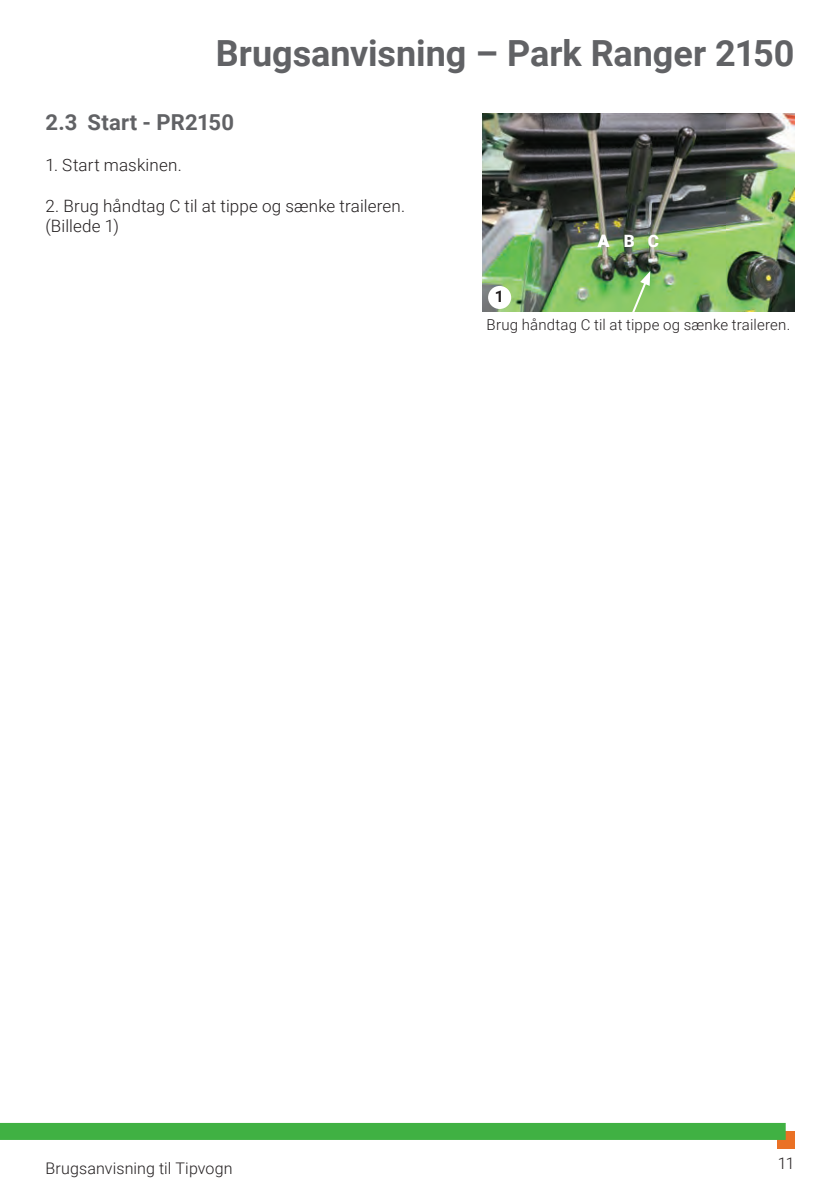
<style>
.page{position:relative;width:840px;height:1191px;background:#fff}
.page>*{position:absolute;margin:0;border:0;box-sizing:border-box;transform-origin:0 0}
.t1{font:700 36px "Roboto";color:#616265}
.t2{font:700 22px "Roboto";letter-spacing:.005em;color:#616265}
.t3{font:300 17px/20.4px "Roboto";letter-spacing:.01em;color:#231f20}
.t4{font:900 17px "Roboto";color:#fff}
.t5{font:300 16px "Roboto";letter-spacing:.01em;color:#231f20}
.t6{font:700 16px "Roboto";color:#231f20}
.t7{font:300 15px "Roboto";letter-spacing:.015em;color:#231f20}
</style>
<div class="page">
<div style="left:776px;top:1131px;width:18px;height:17px;background:#ea7125"></div>
<div style="left:0;top:1123px;width:785px;height:17px;background:#40b143"></div>
<img style="left:482px;top:113px;width:312px;height:199px">
<div style="left:488px;top:286px;width:23px;height:23px;background:#fff;border-radius:50%"></div>
<svg style="left:618px;top:271px;width:32px;height:41px"></svg>
<h1 class="t1" style="left:216px;top:28px;width:580px">Brugsanvisning – Park Ranger 2150</h1>
<p class="t2" style="left:45px;top:107px;width:190px">2.3 Start - PR2150</p>
<p class="t3" style="left:45px;top:154px;width:138px">1. Start maskinen.</p>
<p class="t3" style="left:45px;top:195px;width:361px">2. Brug håndtag C til at tippe og sænke traileren. (Billede 1)</p>
<p class="t6" style="left:494px;top:285px;width:11px">1</p>
<p class="t4" style="left:597px;top:229px;width:13px">A</p>
<p class="t4" style="left:623px;top:229px;width:37px">B C</p>
<p class="t7" style="left:486px;top:314px;width:305px">Brug håndtag C til at tippe og sænke traileren.</p>
<p class="t5" style="left:45px;top:1157px;width:188px">Brugsanvisning til Tipvogn</p>
<p class="t5" style="left:777px;top:1152px;width:18px">11</p>
</div>
